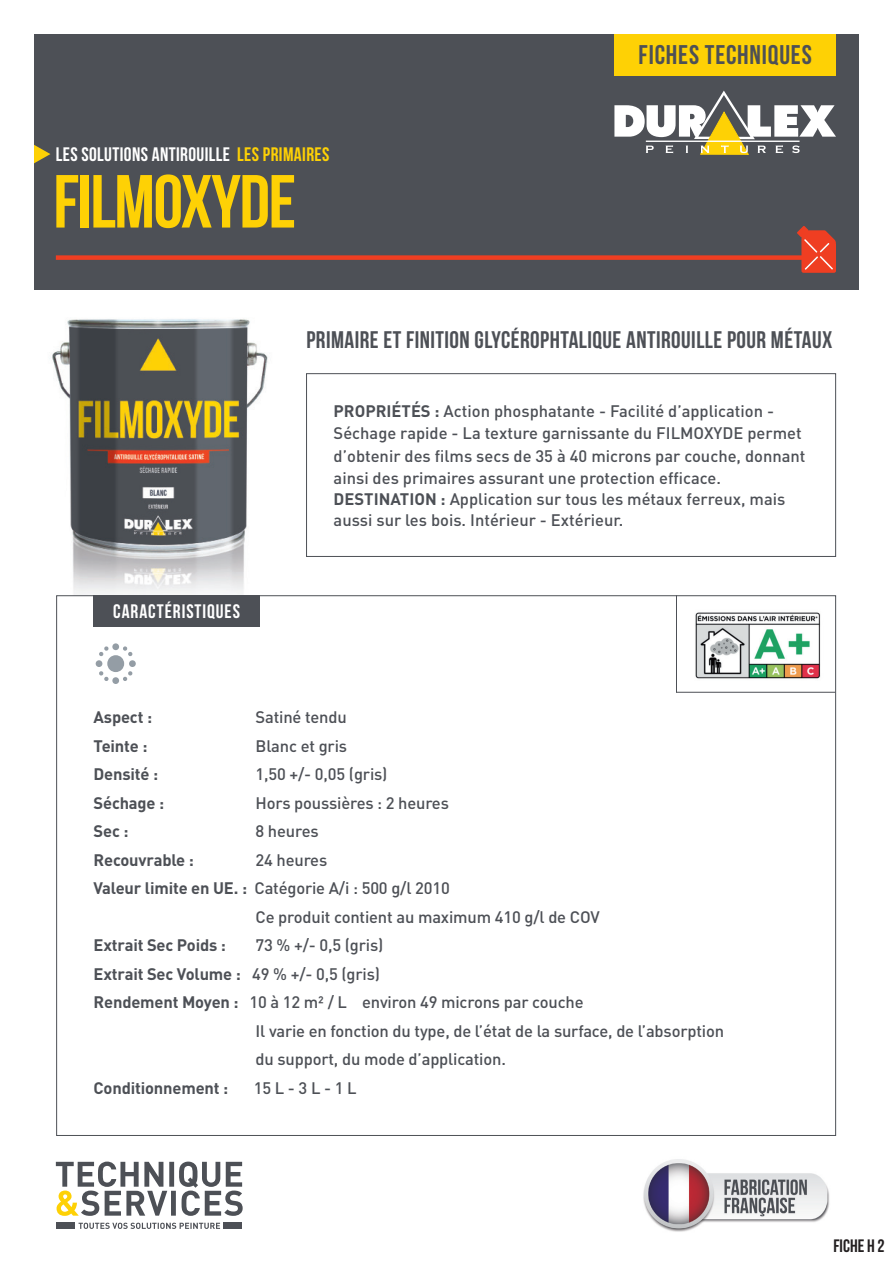
<style>
.page{position:relative;width:893px;height:1263px;background:#fff}
.page>*{position:absolute;margin:0;border:0;box-sizing:border-box;transform-origin:0 0}
.t1{font:75px "Bebas Neue";letter-spacing:-.02em;color:#fed105}
.t2{font:27px "Bebas Neue";letter-spacing:.03em;color:#4d5056}
.t3{font:24px "Bebas Neue";letter-spacing:.02em;color:#4d5056}
.t4{font:19.5px "Bebas Neue";letter-spacing:.02em;color:#fff}
.t5{font:19.5px "Bebas Neue";letter-spacing:.05em;color:#fff}
.t6{font:18px "Bebas Neue";color:#231f20}
.t7{font:500 16.5px "DINOT";letter-spacing:-.01em;color:#4d5056}
.t8{font:700 16.5px "DINOT";letter-spacing:-.01em;color:#4d5056}
.s1{color:#fed105}
.s2{font-weight:700}
.s3{font-weight:500}
</style>
<div class="page">
<div style="left:34px;top:34px;width:825px;height:255px;background:#4d5056"></div>
<div style="left:614px;top:34px;width:222px;height:41px;background:#fed105"></div>
<svg style="left:614px;top:90px;width:222px;height:65px"></svg>
<svg style="left:34px;top:145px;width:16px;height:18px"></svg>
<div style="left:56px;top:255px;width:748px;height:5px;background:#ef3e22"></div>
<svg style="left:797px;top:226px;width:39px;height:47px"></svg>
<img style="left:52px;top:319px;width:216px;height:276px">
<div style="left:306px;top:373px;width:530px;height:184px;border:1px solid #4d5056"></div>
<div style="left:94px;top:595px;width:166px;height:31px;background:#4d5056"></div>
<svg style="left:79px;top:1223px;width:141px;height:6px"></svg>
<svg style="left:56px;top:1161px;width:187px;height:55px"></svg>
<div style="left:56px;top:1222px;width:19px;height:7px;background:#4d5056"></div>
<div style="left:223px;top:1222px;width:19px;height:7px;background:#4d5056"></div>
<hr style="left:676px;top:595px;width:1px;height:98px;background:#4d5056">
<img style="left:643px;top:1159px;width:187px;height:73px">
<svg style="left:96px;top:643px;width:40px;height:41px"></svg>
<hr style="left:676px;top:692px;width:159px;height:1px;background:#4d5056">
<img style="left:695px;top:612px;width:126px;height:67px">
<p class="t4" style="left:56px;top:144px;width:275px">LES SOLUTIONS ANTIROUILLE <span class="s1">LES PRIMAIRES</span></p>
<p class="t1" style="left:53px;top:160px;width:244px">FILMOXYDE</p>
<p class="t2" style="left:639px;top:40px;width:175px">FICHES TECHNIQUES</p>
<p class="t3" style="left:306px;top:327px;width:528px">PRIMAIRE ET FINITION GLYCÉROPHTALIQUE ANTIROUILLE POUR MÉTAUX</p>
<p class="t5" style="left:113px;top:601px;width:128px">CARACTÉRISTIQUES</p>
<p class="t7" style="left:334px;top:399px;width:442px"><span class="s2">PROPRIÉTÉS :</span> Action phosphatante - Facilité d’application -</p>
<p class="t7" style="left:334px;top:422px;width:470px">Séchage rapide - La texture garnissante du FILMOXYDE permet</p>
<p class="t7" style="left:334px;top:444px;width:473px">d’obtenir des films secs de 35 à 40 microns par couche, donnant</p>
<p class="t7" style="left:334px;top:467px;width:389px">ainsi des primaires assurant une protection efficace.</p>
<p class="t7" style="left:334px;top:488px;width:453px"><span class="s2">DESTINATION :</span> Application sur tous les métaux ferreux, mais</p>
<p class="t7" style="left:334px;top:509px;width:291px">aussi sur les bois. Intérieur - Extérieur.</p>
<p class="t8" style="left:94px;top:706px;width:60px">Aspect :</p>
<p class="t7" style="left:256px;top:706px;width:93px">Satiné tendu</p>
<p class="t8" style="left:94px;top:734px;width:55px">Teinte :</p>
<p class="t7" style="left:256px;top:734px;width:93px">Blanc et gris</p>
<p class="t8" style="left:94px;top:763px;width:66px">Densité :</p>
<p class="t7" style="left:256px;top:763px;width:133px">1,50 +/- 0,05 (gris)</p>
<p class="t8" style="left:94px;top:791px;width:72px">Séchage :</p>
<p class="t7" style="left:256px;top:791px;width:195px">Hors poussières : 2 heures</p>
<p class="t8" style="left:94px;top:820px;width:36px">Sec :</p>
<p class="t7" style="left:256px;top:820px;width:65px">8 heures</p>
<p class="t8" style="left:94px;top:848px;width:102px">Recouvrable :</p>
<p class="t7" style="left:256px;top:848px;width:73px">24 heures</p>
<p class="t7" style="left:94px;top:877px;width:358px"><span class="s2">Valeur limite en UE. :</span> Catégorie A/i : 500 g/l 2010</p>
<p class="t7" style="left:256px;top:905px;width:346px">Ce produit contient au maximum 410 g/l de COV</p>
<p class="t8" style="left:94px;top:934px;width:134px">Extrait Sec Poids :</p>
<p class="t7" style="left:256px;top:934px;width:129px">73 % +/- 0,5 (gris)</p>
<p class="t8" style="left:94px;top:962px;width:288px">Extrait Sec Volume : <span class="s3">49 % +/- 0,5 (gris)</span></p>
<p class="t7" style="left:94px;top:991px;width:491px"><span class="s2">Rendement Moyen :</span> 10 à 12 m² / L environ 49 microns par couche</p>
<p class="t7" style="left:256px;top:1019px;width:470px">Il varie en fonction du type, de l’état de la surface, de l’absorption</p>
<p class="t7" style="left:256px;top:1048px;width:252px">du support, du mode d’application.</p>
<p class="t8" style="left:94px;top:1076px;width:136px">Conditionnement :</p>
<p class="t7" style="left:254px;top:1076px;width:104px">15 L - 3 L - 1 L</p>
<p class="t6" style="left:833px;top:1236px;width:53px">FICHE H 2</p>
</div>
